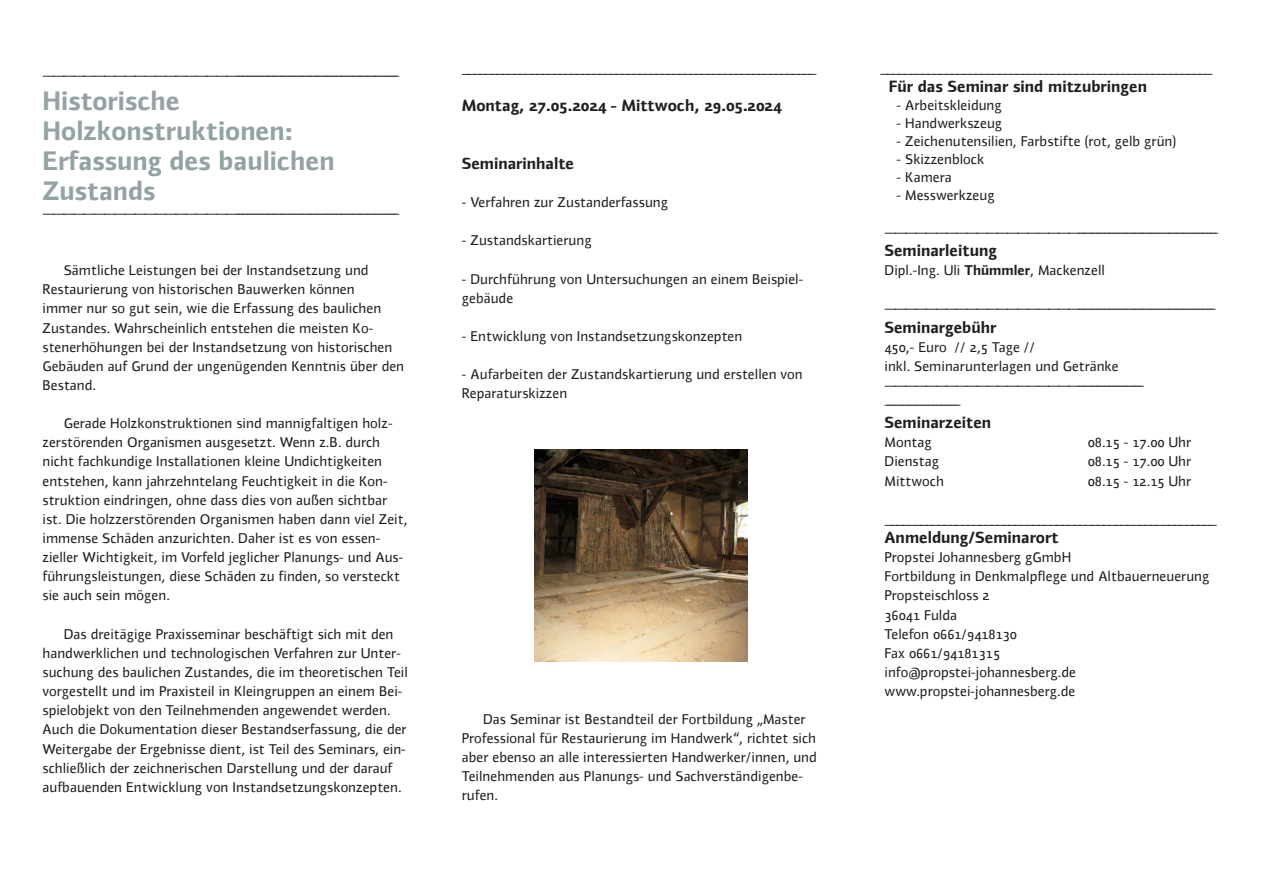
<style>
.page{position:relative;width:1263px;height:893px;background:#fff}
.page>*{position:absolute;margin:0;border:0;box-sizing:border-box;transform-origin:0 0}
.t1{font:700 27px/30px "Utensil";color:#95a2a3}
.t2{font:700 16.5px "Utensil";color:#231f20}
.Untertitel{font:14.25px/19.2px "Utensil Roman Os F";color:#231f20}
.s1{font-size:15px}
.s2{font-family:"Utensil";font-weight:700}
</style>
<div class="page">
<img style="left:535px;top:449px;width:212px;height:213px">
<p class="Untertitel" style="left:43px;top:65px;width:359px">———————————————————---------------------------------------------------------------</p>
<p class="t1" style="left:43px;top:85px;width:139px">Historische</p>
<p class="t1" style="left:43px;top:115px;width:251px">Holzkonstruktionen:</p>
<p class="t1" style="left:43px;top:145px;width:294px">Erfassung des baulichen<br>Zustands</p>
<p class="Untertitel" style="left:43px;top:203px;width:359px">———————————————————---------------------------------------------------------------</p>
<p class="Untertitel" style="left:64px;top:261px;width:306px">Sämtliche Leistungen bei der Instandsetzung und</p>
<p class="Untertitel" style="left:43px;top:280px;width:363px">Restaurierung von historischen Bauwerken können<br>immer nur so gut sein, wie die Erfassung des baulichen Zustandes. Wahrscheinlich entstehen die meisten Ko&shy;stenerhöhungen bei der Instandsetzung von historischen Gebäuden auf Grund der ungenügenden Kenntnis über den Bestand.</p>
<p class="Untertitel" style="left:64px;top:414px;width:330px">Gerade Holzkonstruktionen sind mannigfaltigen holz-</p>
<p class="Untertitel" style="left:43px;top:433px;width:366px">zerstörenden Organismen ausgesetzt. Wenn z.B. durch nicht fachkundige Installationen kleine Undichtigkeiten entstehen, kann jahrzehntelang Feuchtigkeit in die Kon&shy;struktion eindringen, ohne dass dies von außen sichtbar ist. Die holzzerstörenden Organismen haben dann viel Zeit, immense Schäden anzurichten. Daher ist es von essen&shy;zieller Wichtigkeit, im Vorfeld jeglicher Planungs- und Aus&shy;führungsleistungen, diese Schäden zu finden, so versteckt sie auch sein mögen.</p>
<p class="Untertitel" style="left:64px;top:624px;width:331px">Das dreitägige Praxisseminar beschäftigt sich mit den</p>
<p class="Untertitel" style="left:43px;top:643px;width:367px">handwerklichen und technologischen Verfahren zur Unter&shy;suchung des baulichen Zustandes, die im theoretischen Teil vorgestellt und im Praxisteil in Kleingruppen an einem Bei&shy;spielobjekt von den Teilnehmenden angewendet werden.<br>Auch die Dokumentation dieser Bestandserfassung, die der Weitergabe der Ergebnisse dient, ist Teil des Seminars, ein&shy;schließlich der zeichnerischen Darstellung und der darauf aufbauenden Entwicklung von Instandsetzungskonzepten.</p>
<p class="Untertitel" style="left:462px;top:59px;width:357px"><span class="s1">_</span>_____________________________________________________________</p>
<p class="t2" style="left:462px;top:96px;width:321px">Montag, 27.05.2024 - Mittwoch, 29.05.2024</p>
<p class="t2" style="left:462px;top:154px;width:114px">Seminarinhalte</p>
<p class="Untertitel" style="left:462px;top:193px;width:208px">- Verfahren zur Zustanderfassung</p>
<p class="Untertitel" style="left:462px;top:231px;width:131px">- Zustandskartierung</p>
<p class="Untertitel" style="left:462px;top:269px;width:343px">- Durchführung von Untersuchungen an einem Beispiel&shy;gebäude</p>
<p class="Untertitel" style="left:462px;top:327px;width:282px">- Entwicklung von Instandsetzungskonzepten</p>
<p class="Untertitel" style="left:462px;top:365px;width:343px">- Aufarbeiten der Zustandskartierung und erstellen von<br>Reparaturskizzen</p>
<p class="Untertitel" style="left:483px;top:709px;width:324px">Das Seminar ist Bestandteil der Fortbildung „Master</p>
<p class="Untertitel" style="left:462px;top:728px;width:357px">Professional für Restaurierung im Handwerk“, richtet sich aber ebenso an alle interessierten Handwerker/innen, und Teilnehmenden aus Planungs- und Sachverständigenbe&shy;rufen.</p>
<p class="Untertitel" style="left:880px;top:59px;width:334px">________________________________________________________</p>
<p class="t2" style="left:889px;top:77px;width:260px">Für das Seminar sind mitzubringen</p>
<p class="Untertitel" style="left:896px;top:96px;width:107px">- Arbeitskleidung</p>
<p class="Untertitel" style="left:896px;top:114px;width:107px">- Handwerkszeug</p>
<p class="Untertitel" style="left:896px;top:132px;width:282px">- Zeichenutensilien, Farbstifte (rot, gelb grün)</p>
<p class="Untertitel" style="left:896px;top:150px;width:89px">- Skizzenblock</p>
<p class="Untertitel" style="left:896px;top:168px;width:57px">- Kamera</p>
<p class="Untertitel" style="left:896px;top:186px;width:100px">- Messwerkzeug</p>
<p class="Untertitel" style="left:884px;top:222px;width:336px">———————————————————------------------------------------------------------</p>
<p class="t2" style="left:884px;top:241px;width:114px">Seminarleitung</p>
<p class="Untertitel" style="left:884px;top:261px;width:222px">Dipl.-Ing. Uli <span class="s2">Thümmler</span>, Mackenzell</p>
<p class="Untertitel" style="left:884px;top:299px;width:333px">———————————————————-----------------------------------------------------</p>
<p class="t2" style="left:884px;top:317px;width:114px">Seminargebühr</p>
<p class="Untertitel" style="left:884px;top:337px;width:152px">450,- Euro // 2,5 Tage //</p>
<p class="Untertitel" style="left:884px;top:356px;width:236px">inkl. Seminarunterlagen und Getränke</p>
<p class="Untertitel" style="left:884px;top:375px;width:261px">———————————————————-------------------------</p>
<p class="Untertitel" style="left:884px;top:395px;width:78px">-----------------------------</p>
<p class="t2" style="left:884px;top:413px;width:108px">Seminarzeiten</p>
<p class="Untertitel" style="left:884px;top:433px;width:49px">Montag</p>
<p class="Untertitel" style="left:1088px;top:433px;width:105px">08.15 - 17.00 Uhr</p>
<p class="Untertitel" style="left:884px;top:452px;width:56px">Dienstag</p>
<p class="Untertitel" style="left:1088px;top:452px;width:105px">08.15 - 17.00 Uhr</p>
<p class="Untertitel" style="left:884px;top:471px;width:61px">Mittwoch</p>
<p class="Untertitel" style="left:1088px;top:471px;width:105px">08.15 - 12.15 Uhr</p>
<p class="Untertitel" style="left:884px;top:509px;width:334px">________________________________________________________</p>
<p class="t2" style="left:884px;top:528px;width:176px">Anmeldung/Seminarort</p>
<p class="Untertitel" style="left:884px;top:548px;width:188px">Propstei Johannesberg gGmbH</p>
<p class="Untertitel" style="left:884px;top:567px;width:326px">Fortbildung in Denkmalpflege und Altbauerneuerung</p>
<p class="Untertitel" style="left:884px;top:586px;width:107px">Propsteischloss 2</p>
<p class="Untertitel" style="left:884px;top:605px;width:74px">36041 Fulda</p>
<p class="Untertitel" style="left:884px;top:624px;width:134px">Telefon 0661/9418130</p>
<p class="Untertitel" style="left:884px;top:643px;width:117px">Fax 0661/94181315</p>
<p class="Untertitel" style="left:884px;top:662px;width:193px">info@propstei-johannesberg.de</p>
<p class="Untertitel" style="left:884px;top:682px;width:192px">www.propstei-johannesberg.de</p>
</div>
